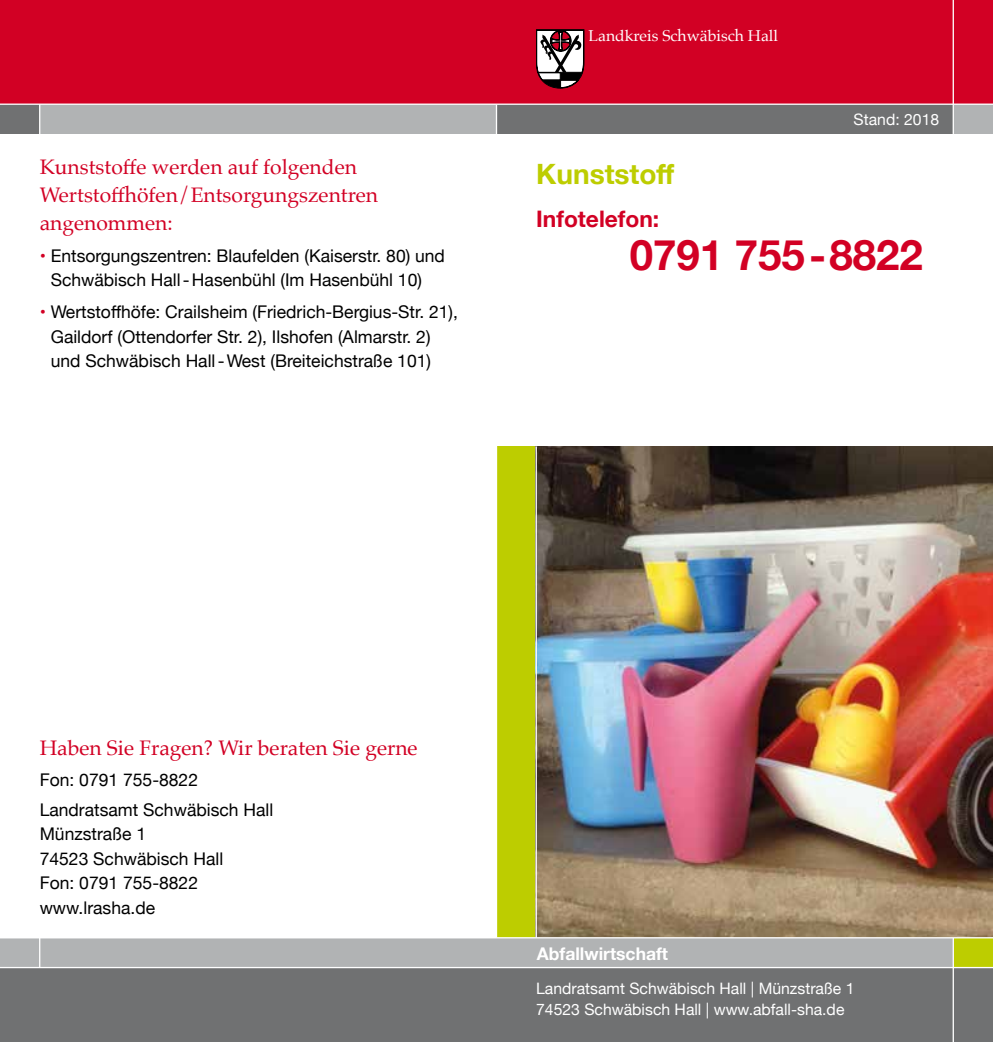
<style>
.page{position:relative;width:993px;height:1042px;background:#fff}
.page>*{position:absolute;margin:0;border:0;box-sizing:border-box;transform-origin:0 0}
.t1{font:700 42px "Helvetica Neue";color:#d20024}
.t2{font:700 28px "Helvetica Neue";color:#bdcd00}
.t3{font:700 22.75px "Helvetica Neue";color:#d20024}
.t4{font:21px/28px "Palatino";color:#d20024}
.t5{font:17.5px/24.5px "Helvetica Neue";color:#000}
.t6{font:700 17.5px "Helvetica Neue";color:#fff}
.t7{font:15.75px/21px "Helvetica Neue";color:#fff}
.t8{font:15.75px "Palatino";color:#fff}
.s1{color:#d20024}
</style>
<div class="page">
<div style="left:0;top:0;width:992px;height:104px;background:#d20024"></div>
<div style="left:0;top:967px;width:992px;height:75px;background:#707172"></div>
<div style="left:952px;top:938px;width:40px;height:29px;background:#bdcd00"></div>
<div style="left:0;top:104px;width:992px;height:30px;background:#707172"></div>
<div style="left:952px;top:104px;width:40px;height:30px;background:#b1b3b4"></div>
<hr style="left:952px;top:0;width:1px;height:134px;background:#fff">
<div style="left:40px;top:104px;width:456px;height:30px;background:#b1b3b4"></div>
<div style="left:0;top:938px;width:952px;height:29px;background:#b1b3b4"></div>
<hr style="left:0;top:967px;width:992px;height:1px;background:#fff">
<hr style="left:0;top:104px;width:992px;height:1px;background:#fff">
<svg style="left:536px;top:30px;width:47px;height:58px;background:#977f83"></svg>
<hr style="left:952px;top:814px;width:1px;height:228px;background:#fff">
<div style="left:496px;top:446px;width:496px;height:492px;background:#bdcd00"></div>
<img style="left:536px;top:446px;width:456px;height:491px">
<hr style="left:495px;top:105px;width:2px;height:833px;background:#fff">
<hr style="left:39px;top:104px;width:1px;height:863px;background:#fff">
<hr style="left:535px;top:446px;width:1px;height:492px;background:#fff">
<hr style="left:0;top:937px;width:992px;height:1px;background:#fff">
<p class="t4" style="left:40px;top:153px;width:340px">Kunststoffe werden auf folgenden<br>Wertstoffhöfen/Entsorgungszentren angenommen:</p>
<p class="t5" style="left:51px;top:244px;width:395px;text-indent:-11px"><span class="s1">•</span> Entsorgungszentren: Blaufelden (Kaiserstr. 80) und<br>Schwäbisch Hall-Hasenbühl (Im Hasenbühl 10)</p>
<p class="t5" style="left:51px;top:300px;width:408px;text-indent:-11px"><span class="s1">•</span> Wertstoffhöfe: Crailsheim (Friedrich-Bergius-Str. 21),<br>Gaildorf (Ottendorfer Str. 2), Ilshofen (Almarstr. 2) und Schwäbisch Hall-West (Breiteichstraße 101)</p>
<p class="t8" style="left:588px;top:23px;width:191px">Landkreis Schwäbisch Hall</p>
<p class="t7" style="left:853px;top:110px;width:87px">Stand: 2018</p>
<h2 class="t2" style="left:536px;top:152px;width:140px">Kunststoff</h2>
<h3 class="t3" style="left:536px;top:201px;width:124px">Infotelefon:</h3>
<h1 class="t1" style="left:629px;top:222px;width:294px">0791 755-8822</h1>
<p class="t4" style="left:40px;top:734px;width:379px">Haben Sie Fragen? Wir beraten Sie gerne</p>
<p class="t5" style="left:40px;top:766px;width:235px;line-height:29.4px">Fon: 0791 755-8822<br>Landratsamt Schwäbisch Hall</p>
<p class="t5" style="left:40px;top:823px;width:185px">Münzstraße 1<br>74523 Schwäbisch Hall<br>Fon: 0791 755-8822 www.lrasha.de</p>
<p class="t6" style="left:536px;top:940px;width:133px">Abfallwirtschaft</p>
<p class="t7" style="left:536px;top:979px;width:319px">Landratsamt Schwäbisch Hall | Münzstraße 1<br>74523 Schwäbisch Hall | www.abfall-sha.de</p>
</div>
